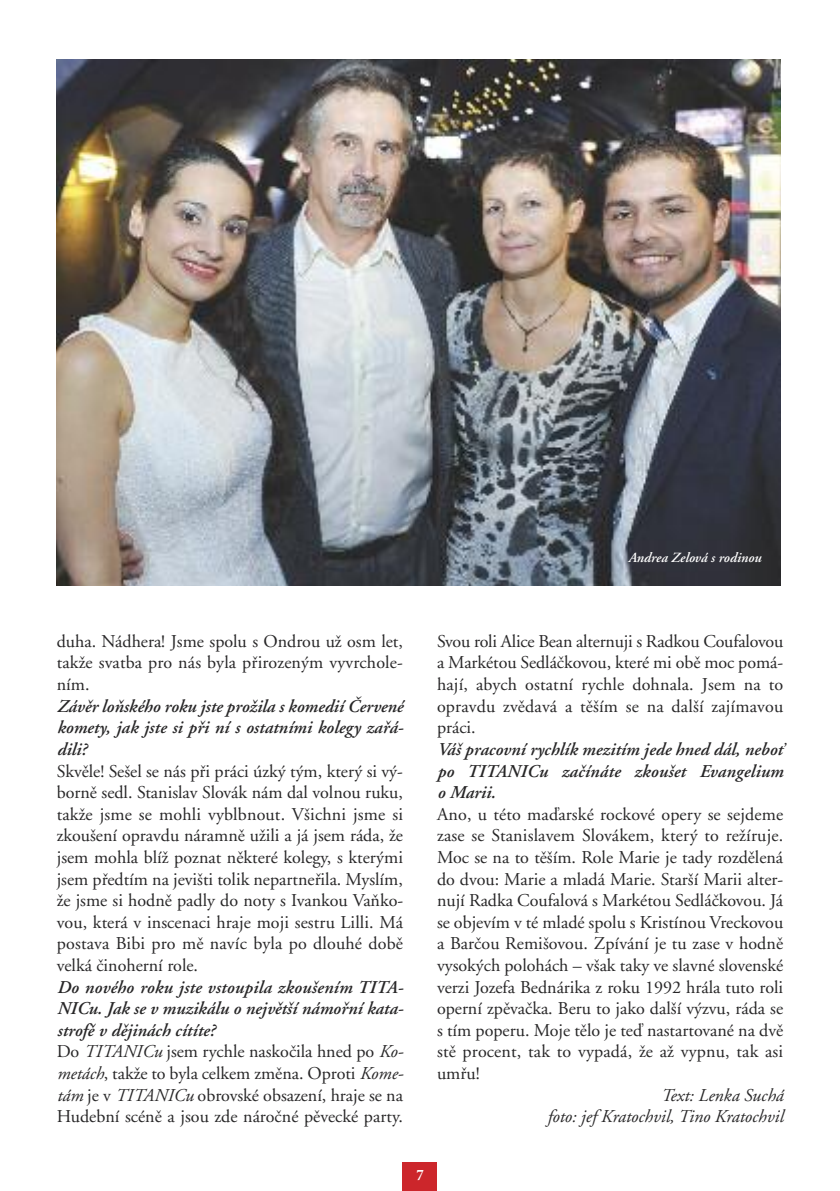
<style>
.page{position:relative;width:840px;height:1191px;background:#fff}
.page>*{position:absolute;margin:0;border:0;box-sizing:border-box;transform-origin:0 0}
.t1{font:18px/21.6px "Adobe Garamond CE";color:#272627;text-align:justify}
.t2{font:italic 600 18px/21.6px "Adobe Garamond CE";color:#272627;text-align:justify}
.t3{font:italic 18px/21.6px "Adobe Garamond CE";color:#272627;text-align:right}
.t4{font:700 condensed 16px "Minion Pro";color:#fff}
.t5{font:italic 600 14px "Adobe Garamond CE";color:#fff}
.s1{font-weight:600;font-style:italic}
.s2{font-style:italic}
</style>
<div class="page">
<div style="left:403px;top:1162px;width:34px;height:29px;background:#cc262b"></div>
<img style="left:57px;top:59px;width:722px;height:527px">
<p class="t5" style="left:627px;top:553px;width:135px">Andrea Zelová s rodinou</p>
<p class="t1" style="left:57px;top:632px;width:347px">duha. Nádhera! Jsme spolu s Ondrou uÏ osm let, takÏe svatba pro nás byla pfiirozen˘m vyvrchole&shy;ním.</p>
<p class="t2" style="left:57px;top:697px;width:348px">Závûr loÀského roku jste proÏila s komedií âervené komety, jak jste si pfii ní s ostatními kolegy zafiá&shy;dili?</p>
<p class="t1" style="left:57px;top:762px;width:348px">Skvûle! Se‰el se nás pfii práci úzk˘ t˘m, kter˘ si v˘- bornû sedl. Stanislav Slovák nám dal volnou ruku, takÏe jsme se mohli vyblbnout. V‰ichni jsme si zkou‰ení opravdu náramnû uÏili a já jsem ráda, Ïe jsem mohla blíÏ poznat nûkteré kolegy, s kter˘mi jsem pfiedtím na jevi‰ti tolik nepartnefiila. Myslím, Ïe jsme si hodnû padly do noty s Ivankou VaÀko&shy;vou, která v inscenaci hraje moji sestru Lilli. Má postava Bibi pro mû navíc byla po dlouhé dobû velká ãinoherní role.</p>
<p class="t1" style="left:57px;top:978px;width:348px;text-align:left"><span class="s1">Do nového roku jste vstoupila zkou‰ením TITA-NICu. Jak se v muzikálu o nejvût‰í námofiní kata&shy;strofû v dûjinách cítíte?<br></span>Do <span class="s2">TITANICu</span> jsem rychle naskoãila hned po <span class="s2">Ko&shy;metách</span>, takÏe to byla celkem zmûna. Oproti <span class="s2">Kome&shy;tám</span> je v <span class="s2">TITANICu</span> obrovské obsazení, hraje se na Hudební scénû a jsou zde nároãné pûvecké party.</p>
<p class="t1" style="left:437px;top:632px;width:347px">Svou roli Alice Bean alternuji s Radkou Coufalovou a Markétou Sedláãkovou, které mi obû moc pomá&shy;hají, abych ostatní rychle dohnala. Jsem na to opravdu zvûdavá a tû‰ím se na dal‰í zajímavou práci.</p>
<p class="t2" style="left:437px;top:740px;width:347px">Vá‰ pracovní rychlík mezitím jede hned dál, neboÈ po TITANICu zaãínáte zkou‰et Evangelium o Marii.</p>
<p class="t1" style="left:437px;top:805px;width:347px">Ano, u této maìarské rockové opery se sejdeme zase se Stanislavem Slovákem, kter˘ to reÏíruje.<br>Moc se na to tû‰ím. Role Marie je tady rozdûlená do dvou: Marie a mladá Marie. Star‰í Marii alter&shy;nují Radka Coufalová s Markétou Sedláãkovou. Já se objevím v té mladé spolu s Kristínou Vreckovou a Barãou Remi‰ovou. Zpívání je tu zase v hodnû vysok˘ch polohách – v‰ak taky ve slavné slovenské verzi Jozefa Bednárika z roku 1992 hrála tuto roli operní zpûvaãka. Beru to jako dal‰í v˘zvu, ráda se s tím poperu. Moje tûlo je teì nastartované na dvû stû procent, tak to vypadá, Ïe aÏ vypnu, tak asi umfiu!</p>
<p class="t3" style="left:546px;top:1085px;width:237px">Text: Lenka Suchá<br>foto: jef Kratochvil, Tino Kratochvil</p>
<p class="t4" style="left:416px;top:1169px;width:9px">7</p>
</div>
